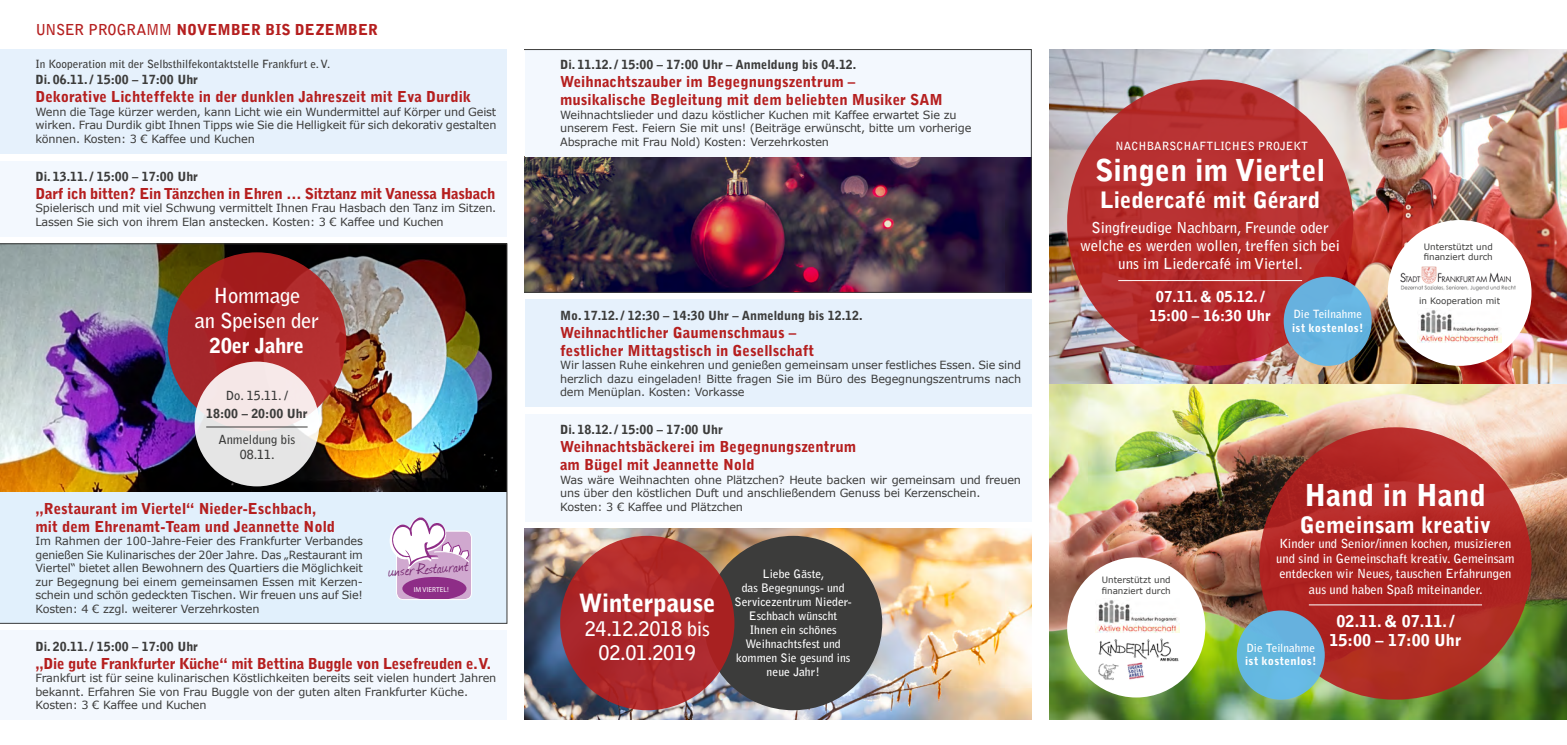
<style>
.page{position:relative;width:1567px;height:745px;background:#fff}
.page>*{position:absolute;margin:0;border:0;box-sizing:border-box;transform-origin:0 0}
.t1{font:900 30px "Bell Gothic Std";color:#fff}
.t2{font:900 25px "Bell Gothic Std";letter-spacing:-.015em;color:#fff}
.t3{font:900 22.5px "Bell Gothic Std";color:#fff}
.t4{font:700 20.62px/24.8px "Bell Gothic Std";letter-spacing:-.015em;color:#fff;text-align:center}
.t5{font:900 20.62px "Bell Gothic Std";letter-spacing:-.015em;color:#fff}
.t6{font:700 20px/24px "Bell Gothic Std";letter-spacing:-.015em;color:#fff;text-align:center}
.t7{font:18.75px "Journal";color:#71226c}
.t8{font:900 16.25px/19.5px "Bell Gothic Std";color:#fff;text-align:center}
.t9{font:900 15px/18px "Bell Gothic Std";color:#b51f1f}
.t10{font:900 15px "Bell Gothic Std";letter-spacing:-.02em;color:#b51f1f}
.t11{font:700 15px/18px "Bell Gothic Std";color:#fff;text-align:center}
.t12{font:900 15px/18px "Bell Gothic Std";color:#fff;text-align:center}
.t13{font:900 12.5px "Bell Gothic Std";color:#3c3c3b}
.t14{font:700 12.5px/15px "Bell Gothic Std";color:#fff;text-align:center}
.t15{font:700 12.5px/15px "Bell Gothic Std";color:#3c3c3b;text-align:center}
.t16{font:700 11.62px/14px "Bell Gothic Std";color:#fff;text-align:center}
.t17{font:11.25px/13.5px "Verdana";letter-spacing:-.015em;color:#3c3c3b}
.t18{font:700 11.25px "Bell Gothic Std";color:#3c3c3b}
.t19{font:700 11.25px "Bell Gothic Std";letter-spacing:.01em;color:#fff}
.t20{font:900 11.25px "Bell Gothic Std";letter-spacing:.025em;color:#fff}
.t21{font:8.75px/10.5px "Verdana";color:#3c3c3b}
.t22{font:7.25px "Myriad Pro";letter-spacing:.01em;color:#fff}
.s1{font-weight:700}
</style>
<div class="page">
<img style="left:1049px;top:49px;width:517px;height:670px">
<div style="left:0;top:49px;width:507px;height:104px;background:#e6f1fc"></div>
<div style="left:0;top:160px;width:507px;height:76px;background:#f3f8fe"></div>
<div style="left:0;top:630px;width:507px;height:89px;background:#f3f8fe"></div>
<img style="left:0;top:243px;width:507px;height:380px">
<div style="left:524px;top:299px;width:507px;height:108px;background:#e6f1fc"></div>
<div style="left:524px;top:414px;width:507px;height:107px;background:#f3f8fe"></div>
<img style="left:524px;top:528px;width:507px;height:191px">
<div style="left:704px;top:535px;width:178px;height:174px;background:#3c3c3b;border-radius:50%"></div>
<div style="left:560px;top:535px;width:174px;height:174px;background:linear-gradient(to right,#ac292c,#af2828);border-radius:50%"></div>
<img style="left:524px;top:49px;width:507px;height:243px">
<svg style="left:1067px;top:79px;width:286px;height:286px;background:#b52d2d"></svg>
<hr style="left:1118px;top:280px;width:183px;height:1px;background:#fff">
<div style="left:1283px;top:276px;width:88px;height:89px;background:#67b3df;border-radius:50%"></div>
<div style="left:1259px;top:427px;width:272px;height:272px;background:#b51f1f;border-radius:50%"></div>
<hr style="left:1308px;top:604px;width:173px;height:1px;background:#fff">
<div style="left:1236px;top:610px;width:88px;height:89px;background:#66b7df;border-radius:50%"></div>
<div style="left:1067px;top:557px;width:138px;height:140px;background:#fff;border-radius:50%"></div>
<img style="left:1098px;top:638px;width:81px;height:41px">
<img style="left:1095px;top:600px;width:84px;height:32px">
<div style="left:1387px;top:220px;width:144px;height:145px;background:#fff;border-radius:50%"></div>
<img style="left:1417px;top:310px;width:84px;height:32px">
<img style="left:1400px;top:266px;width:116px;height:25px">
<h3 class="t9" style="left:35px;top:21px;width:344px"><span class="s1">UNSER PROGRAMM</span> NOVEMBER BIS DEZEMBER</h3>
<p class="t18" style="left:35px;top:57px;width:296px">In Kooperation mit der Selbsthilfekontaktstelle Frankfurt e. V.</p>
<p class="t13" style="left:35px;top:72px;width:164px">Di. 06.11. / 15:00 – 17:00 Uhr</p>
<h3 class="t9" style="left:35px;top:88px;width:437px">Dekorative Lichteffekte in der dunklen Jahreszeit mit Eva Durdik</h3>
<p class="t17" style="left:35px;top:105px;width:462px;text-align:justify">Wenn die Tage kürzer werden, kann Licht wie ein Wundermittel auf Körper und Geist wirken. Frau Durdik gibt Ihnen Tipps wie Sie die Helligkeit für sich dekorativ gestalten können. Kosten: 3 € Kaffee und Kuchen</p>
<p class="t13" style="left:35px;top:169px;width:164px">Di. 13.11. / 15:00 – 17:00 Uhr</p>
<h3 class="t10" style="left:35px;top:184px;width:461px">Darf ich bitten? Ein Tänzchen in Ehren … Sitztanz mit Vanessa Hasbach</h3>
<p class="t17" style="left:35px;top:201px;width:462px">Spielerisch und mit viel Schwung vermittelt Ihnen Frau Hasbach den Tanz im Sitzen.<br>Lassen Sie sich von ihrem Elan anstecken. Kosten: 3 € Kaffee und Kuchen</p>
<h3 class="t4" style="left:195px;top:283px;width:126px">Hommage<br>an Speisen der</h3>
<h3 class="t5" style="left:209px;top:333px;width:96px">20er Jahre</h3>
<p class="t15" style="left:226px;top:388px;width:64px">Do. 15.11. /</p>
<p class="t13" style="left:206px;top:406px;width:103px">18:00 – 20:00 Uhr</p>
<p class="t15" style="left:218px;top:432px;width:79px">Anmeldung bis<br>08.11.</p>
<h3 class="t9" style="left:35px;top:499px;width:301px">„Restaurant im Viertel“ Nieder-Eschbach, mit dem Ehrenamt-Team und Jeannette Nold</h3>
<p class="t17" style="left:35px;top:534px;width:329px;text-align:justify">Im Rahmen der 100-Jahre-Feier des Frankfurter Verbandes genießen Sie Kulinarisches der 20er Jahre. Das „Restaurant im Viertel“ bietet allen Bewohnern des Quartiers die Möglichkeit zur Begegnung bei einem gemeinsamen Essen mit Kerzen&shy;schein und schön gedeckten Tischen. Wir freuen uns auf Sie!<br>Kosten: 4 € zzgl. weiterer Verzehrkosten</p>
<h3 class="t7" style="left:388px;top:558px;width:81px;rotate:-4deg">unser Restaurant</h3>
<p class="t22" style="left:413px;top:584px;width:36px">IM VIERTEL !</p>
<p class="t13" style="left:35px;top:638px;width:164px">Di. 20.11. / 15:00 – 17:00 Uhr</p>
<h3 class="t10" style="left:35px;top:654px;width:457px">„Die gute Frankfurter Küche“ mit Bettina Buggle von Lesefreuden e. V.</h3>
<p class="t17" style="left:35px;top:671px;width:462px">Frankfurt ist für seine kulinarischen Köstlichkeiten bereits seit vielen hundert Jahren bekannt. Erfahren Sie von Frau Buggle von der guten alten Frankfurter Küche.<br>Kosten: 3 € Kaffee und Kuchen</p>
<p class="t13" style="left:560px;top:57px;width:298px">Di. 11.12. / 15:00 – 17:00 Uhr – Anmeldung bis 04.12.</p>
<h3 class="t9" style="left:560px;top:73px;width:384px">Weihnachtszauber im Begegnungszentrum – musikalische Begleitung mit dem beliebten Musiker SAM</h3>
<p class="t17" style="left:560px;top:108px;width:413px">Weihnachtslieder und dazu köstlicher Kuchen mit Kaffee erwartet Sie zu unserem Fest. Feiern Sie mit uns! (Beiträge erwünscht, bitte um vorherige<br>Absprache mit Frau Nold) Kosten: Verzehrkosten</p>
<p class="t13" style="left:560px;top:308px;width:304px">Mo. 17.12. / 12:30 – 14:30 Uhr – Anmeldung bis 12.12.</p>
<h3 class="t9" style="left:560px;top:323px;width:256px">Weihnachtlicher Gaumenschmaus – festlicher Mittagstisch in Gesellschaft</h3>
<p class="t17" style="left:560px;top:358px;width:462px;text-align:justify">Wir lassen Ruhe einkehren und genießen gemeinsam unser festliches Essen. Sie sind herzlich dazu eingeladen! Bitte fragen Sie im Büro des Begegnungszentrums nach dem Menüplan. Kosten: Vorkasse</p>
<p class="t13" style="left:560px;top:422px;width:164px">Di. 18.12. / 15:00 – 17:00 Uhr</p>
<h3 class="t9" style="left:560px;top:437px;width:298px">Weihnachtsbäckerei im Begegnungszentrum am Bügel mit Jeannette Nold</h3>
<p class="t17" style="left:560px;top:472px;width:462px">Was wäre Weihnachten ohne Plätzchen? Heute backen wir gemeinsam und freuen uns über den köstlichen Duft und anschließendem Genuss bei Kerzenschein.<br>Kosten: 3 € Kaffee und Plätzchen</p>
<h2 class="t2" style="left:579px;top:588px;width:138px">Winterpause</h2>
<h3 class="t6" style="left:584px;top:616px;width:127px">24.12.2018 bis<br>02.01.2019</h3>
<p class="t16" style="left:734px;top:567px;width:119px">Liebe Gäste,<br>das Begegnungs- und<br>Servicezentrum Nieder-<br>Eschbach wünscht<br>Ihnen ein schönes<br>Weihnachtsfest und kommen Sie gesund ins neue Jahr!</p>
<p class="t19" style="left:1115px;top:139px;width:194px">NACHBARSCHAFTLICHES PROJEKT</p>
<h1 class="t1" style="left:1095px;top:153px;width:231px">Singen im Viertel</h1>
<h3 class="t3" style="left:1100px;top:187px;width:221px">Liedercafé mit Gérard</h3>
<h3 class="t11" style="left:1080px;top:218px;width:261px">Singfreudige Nachbarn, Freunde oder welche es werden wollen, treffen sich bei uns im Liedercafé im Viertel.</h3>
<h3 class="t12" style="left:1149px;top:288px;width:123px">07.11. &amp; 05.12. /<br>15:00 – 16:30 Uhr</h3>
<p class="t19" style="left:1293px;top:307px;width:70px">Die Teilnahme</p>
<p class="t20" style="left:1291px;top:321px;width:73px">ist kostenlos!</p>
<p class="t21" style="left:1423px;top:241px;width:71px">Unterstützt und finanziert durch</p>
<p class="t21" style="left:1418px;top:295px;width:83px">in Kooperation mit</p>
<p class="t21" style="left:1101px;top:574px;width:71px">Unterstützt und finanziert durch</p>
<h1 class="t1" style="left:1304px;top:478px;width:183px">Hand in Hand</h1>
<h3 class="t3" style="left:1299px;top:512px;width:193px">Gemeinsam kreativ</h3>
<p class="t14" style="left:1276px;top:536px;width:240px">Kinder und Senior/innen kochen, musizieren und sind in Gemeinschaft kreativ. Gemeinsam entdecken wir Neues, tauschen Erfahrungen aus und haben Spaß miteinander.</p>
<h3 class="t8" style="left:1329px;top:611px;width:133px">02.11. &amp; 07.11. /<br>15:00 – 17:00 Uhr</h3>
<p class="t19" style="left:1246px;top:640px;width:70px">Die Teilnahme</p>
<p class="t20" style="left:1244px;top:654px;width:73px">ist kostenlos!</p>
</div>
